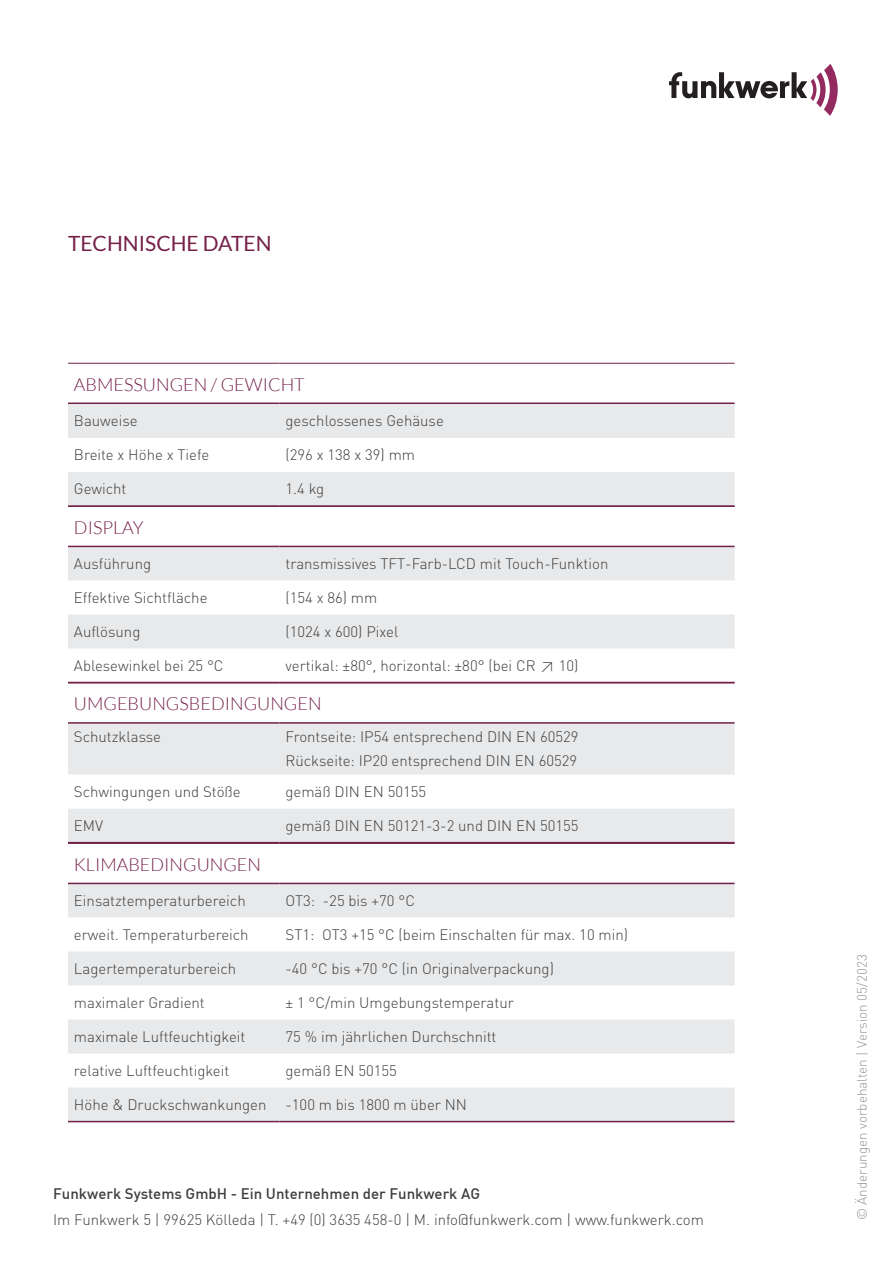
<style>
.page{position:relative;width:893px;height:1263px;background:#fff}
.page>*{position:absolute;margin:0;border:0;box-sizing:border-box;transform-origin:0 0}
.t1{font:21px "Lato";color:#75214a}
.t2{font:300 18px "Lato";color:#75214a}
.t3{font:300 15px/24px "DIN";color:#3e3e3f}
.t4{font:500 15px "DIN";color:#3e3e3f}
.t5{font:300 13.5px "DIN";color:#939598}
</style>
<div class="page">
<svg style="left:669px;top:64px;width:169px;height:52px"></svg>
<svg style="left:68px;top:724px;width:667px;height:118px;fill:#e8e9ea"></svg>
<hr style="left:68px;top:722px;width:212px;height:2px;background:#72224a">
<hr style="left:280px;top:722px;width:455px;height:2px;background:#72224a">
<hr style="left:68px;top:842px;width:212px;height:1px;background:#72224a">
<hr style="left:280px;top:842px;width:455px;height:1px;background:#72224a">
<svg style="left:68px;top:404px;width:667px;height:101px;fill:#e8e9ea"></svg>
<hr style="left:68px;top:402px;width:212px;height:2px;background:#72224a">
<hr style="left:280px;top:402px;width:455px;height:2px;background:#72224a">
<hr style="left:68px;top:363px;width:212px;height:1px;background:#72224a">
<hr style="left:280px;top:363px;width:455px;height:1px;background:#72224a">
<hr style="left:68px;top:505px;width:212px;height:2px;background:#72224a">
<hr style="left:280px;top:505px;width:455px;height:2px;background:#72224a">
<svg style="left:68px;top:547px;width:667px;height:101px;fill:#e8e9ea"></svg>
<hr style="left:68px;top:546px;width:212px;height:1px;background:#72224a">
<hr style="left:280px;top:546px;width:455px;height:1px;background:#72224a">
<hr style="left:68px;top:682px;width:212px;height:1px;background:#72224a">
<hr style="left:280px;top:682px;width:455px;height:1px;background:#72224a">
<svg style="left:68px;top:884px;width:667px;height:237px;fill:#e8e9ea"></svg>
<hr style="left:68px;top:883px;width:212px;height:1px;background:#72224a">
<hr style="left:280px;top:883px;width:455px;height:1px;background:#72224a">
<hr style="left:68px;top:843px;width:212px;height:1px;background:#72224a">
<hr style="left:280px;top:843px;width:455px;height:1px;background:#72224a">
<hr style="left:68px;top:1121px;width:212px;height:1px;background:#72224a">
<hr style="left:280px;top:1121px;width:455px;height:1px;background:#72224a">
<h1 class="t1" style="left:68px;top:231px;width:205px">TECHNISCHE DATEN</h1>
<p class="t2" style="left:74px;top:374px;width:232px">ABMESSUNGEN / GEWICHT</p>
<p class="t3" style="left:74px;top:409px;width:65px">Bauweise</p>
<p class="t3" style="left:286px;top:409px;width:160px">geschlossenes Gehäuse</p>
<p class="t3" style="left:74px;top:443px;width:137px">Breite x Höhe x Tiefe</p>
<p class="t3" style="left:286px;top:443px;width:131px">(296 x 138 x 39) mm</p>
<p class="t3" style="left:74px;top:477px;width:54px">Gewicht</p>
<p class="t3" style="left:286px;top:477px;width:40px">1.4 kg</p>
<p class="t2" style="left:74px;top:517px;width:71px">DISPLAY</p>
<p class="t3" style="left:74px;top:551px;width:79px">Ausführung</p>
<p class="t3" style="left:286px;top:551px;width:324px">transmissives TFT-Farb-LCD mit Touch-Funktion</p>
<p class="t3" style="left:74px;top:585px;width:135px">Effektive Sichtfläche</p>
<p class="t3" style="left:286px;top:585px;width:93px">(154 x 86) mm</p>
<p class="t3" style="left:74px;top:619px;width:68px">Auflösung</p>
<p class="t3" style="left:286px;top:619px;width:114px">(1024 x 600) Pixel</p>
<p class="t3" style="left:74px;top:653px;width:151px">Ablesewinkel bei 25 °C</p>
<p class="t3" style="left:286px;top:653px;width:294px">vertikal: ±80°, horizontal: ±80° (bei CR ≥ 10)</p>
<p class="t2" style="left:74px;top:694px;width:249px">UMGEBUNGSBEDINGUNGEN</p>
<p class="t3" style="left:74px;top:724px;width:89px">Schutzklasse</p>
<p class="t3" style="left:286px;top:724px;width:295px">Frontseite: IP54 entsprechend DIN EN 60529<br>Rückseite: IP20 entsprechend DIN EN 60529</p>
<p class="t3" style="left:74px;top:779px;width:168px">Schwingungen und Stöße</p>
<p class="t3" style="left:286px;top:779px;width:142px">gemäß DIN EN 50155</p>
<p class="t3" style="left:74px;top:813px;width:31px">EMV</p>
<p class="t3" style="left:286px;top:813px;width:295px">gemäß DIN EN 50121-3-2 und DIN EN 50155</p>
<p class="t2" style="left:74px;top:854px;width:189px">KLIMABEDINGUNGEN</p>
<p class="t3" style="left:74px;top:888px;width:173px">Einsatztemperaturbereich</p>
<p class="t3" style="left:286px;top:888px;width:131px">OT3: -25 bis +70 °C</p>
<p class="t3" style="left:74px;top:922px;width:176px">erweit. Temperaturbereich</p>
<p class="t3" style="left:286px;top:922px;width:344px">ST1: OT3 +15 °C (beim Einschalten für max. 10 min)</p>
<p class="t3" style="left:74px;top:956px;width:164px">Lagertemperaturbereich</p>
<p class="t3" style="left:286px;top:956px;width:270px">-40 °C bis +70 °C (in Originalverpackung)</p>
<p class="t3" style="left:74px;top:990px;width:132px">maximaler Gradient</p>
<p class="t3" style="left:286px;top:990px;width:230px">± 1 °C/min Umgebungstemperatur</p>
<p class="t3" style="left:74px;top:1024px;width:173px">maximale Luftfeuchtigkeit</p>
<p class="t3" style="left:286px;top:1024px;width:212px">75 % im jährlichen Durchschnitt</p>
<p class="t3" style="left:74px;top:1058px;width:157px">relative Luftfeuchtigkeit</p>
<p class="t3" style="left:286px;top:1058px;width:113px">gemäß EN 50155</p>
<p class="t3" style="left:74px;top:1092px;width:194px">Höhe &amp; Druckschwankungen</p>
<p class="t3" style="left:286px;top:1092px;width:183px">-100 m bis 1800 m über NN</p>
<p class="t4" style="left:53px;top:1183px;width:428px">Funkwerk Systems GmbH - Ein Unternehmen der Funkwerk AG</p>
<p class="t3" style="left:53px;top:1207px;width:652px">Im Funkwerk 5 | 99625 Kölleda | T. +49 (0) 3635 458-0 | M. info@funkwerk.com | www.funkwerk.com</p>
<p class="t5" style="left:854px;top:1220px;width:268px;rotate:-90deg">© Änderungen vorbehalten | Version 05/2023</p>
</div>
